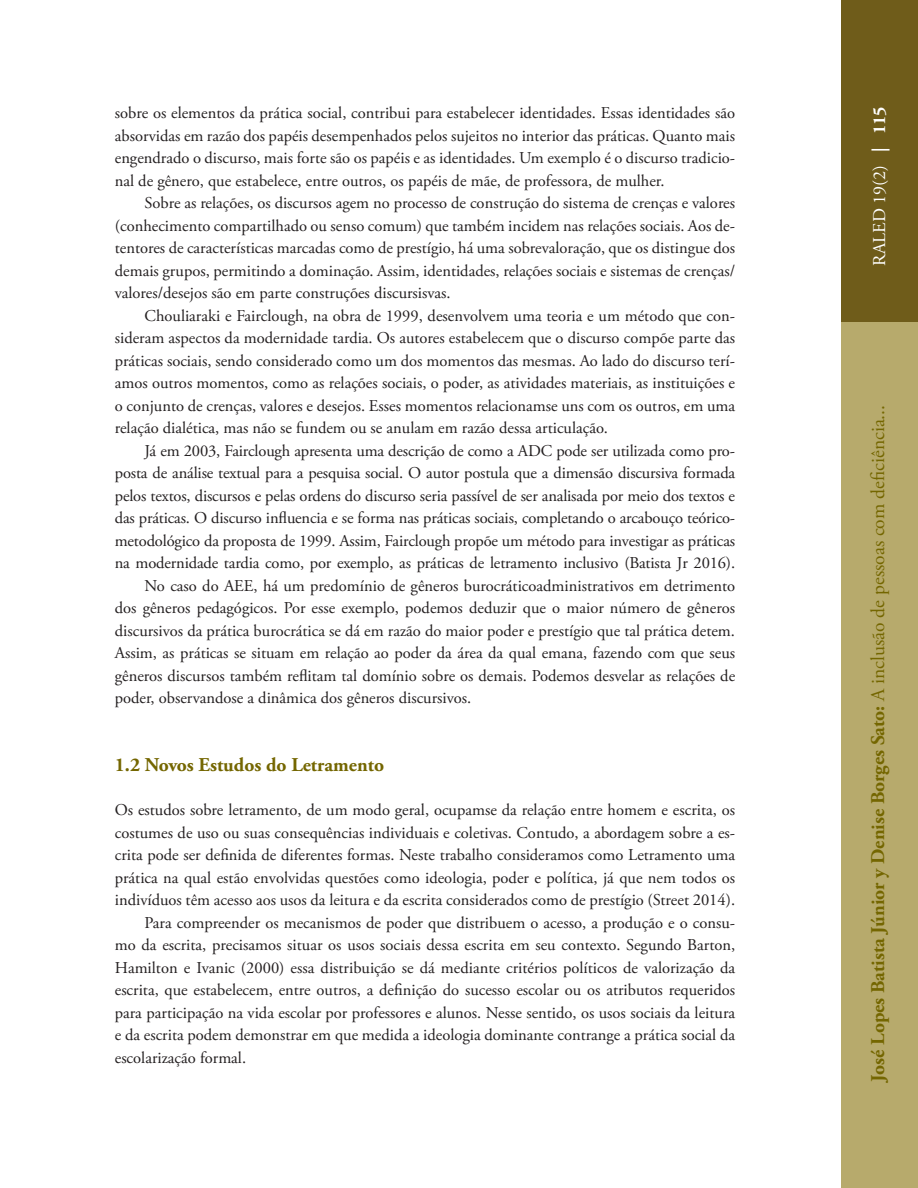
<style>
.page{position:relative;width:918px;height:1188px;background:#fff}
.page>*{position:absolute;margin:0;border:0;box-sizing:border-box;transform-origin:0 0}
.Titulos{font:700 19.5px "Adobe Garamond Pro";color:#746600}
.t1{font:18px "Adobe Garamond Pro";color:#fff}
.Textos{font:16.5px/22.5px "Adobe Garamond Pro";color:#231f20;text-align:justify}
.TextoPrimero{font:16.5px/22.5px "Adobe Garamond Pro";color:#231f20;text-align:justify}
.s1{font-weight:700}
.s2{font-weight:400}
</style>
<div class="page">
<div style="left:841px;top:0;width:77px;height:1188px;background:#b7aa6c"></div>
<div style="left:841px;top:0;width:77px;height:322px;background:#6f5c1a"></div>
<p class="Textos" style="left:115px;top:102px;width:622px">sobre os elementos da prática social, contribui para estabelecer identidades. Essas identidades são absorvidas em razão dos papéis desempenhados pelos sujeitos no interior das práticas. Quanto mais engendrado o discurso, mais forte são os papéis e as identidades. Um exemplo é o discurso tradicio&shy;nal de gênero, que estabelece, entre outros, os papéis de mãe, de professora, de mulher.</p>
<p class="Textos" style="left:115px;top:192px;width:622px;text-indent:30px">Sobre as relações, os discursos agem no processo de construção do sistema de crenças e valores (conhecimento compartilhado ou senso comum) que também incidem nas relações sociais. Aos de&shy;tentores de características marcadas como de prestígio, há uma sobrevaloração, que os distingue dos demais grupos, permitindo a dominação. Assim, identidades, relações sociais e sistemas de crenças/ valores/desejos são em parte construções discursisvas.</p>
<p class="Textos" style="left:115px;top:305px;width:622px;text-indent:30px">Chouliaraki e Fairclough, na obra de 1999, desenvolvem uma teoria e um método que con&shy;sideram aspectos da modernidade tardia. Os autores estabelecem que o discurso compõe parte das práticas sociais, sendo considerado como um dos momentos das mesmas. Ao lado do discurso terí&shy;amos outros momentos, como as relações sociais, o poder, as atividades materiais, as instituições e o conjunto de crenças, valores e desejos. Esses momentos relacionamse uns com os outros, em uma relação dialética, mas não se fundem ou se anulam em razão dessa articulação.</p>
<p class="Textos" style="left:115px;top:440px;width:622px;text-indent:30px">Já em 2003, Fairclough apresenta uma descrição de como a ADC pode ser utilizada como pro&shy;posta de análise textual para a pesquisa social. O autor postula que a dimensão discursiva formada pelos textos, discursos e pelas ordens do discurso seria passível de ser analisada por meio dos textos e das práticas. O discurso influencia e se forma nas práticas sociais, completando o arcabouço teórico&shy;metodológico da proposta de 1999. Assim, Fairclough propõe um método para investigar as práticas na modernidade tardia como, por exemplo, as práticas de letramento inclusivo (Batista Jr 2016).</p>
<p class="Textos" style="left:115px;top:575px;width:622px;text-indent:30px">No caso do AEE, há um predomínio de gêneros burocráticoadministrativos em detrimento dos gêneros pedagógicos. Por esse exemplo, podemos deduzir que o maior número de gêneros discursivos da prática burocrática se dá em razão do maior poder e prestígio que tal prática detem.<br>Assim, as práticas se situam em relação ao poder da área da qual emana, fazendo com que seus gêneros discursos também reflitam tal domínio sobre os demais. Podemos desvelar as relações de poder, observandose a dinâmica dos gêneros discursivos.</p>
<p class="Titulos" style="left:115px;top:754px;width:271px">1.2 Novos Estudos do Letramento</p>
<p class="TextoPrimero" style="left:115px;top:799px;width:622px">Os estudos sobre letramento, de um modo geral, ocupamse da relação entre homem e escrita, os costumes de uso ou suas consequências individuais e coletivas. Contudo, a abordagem sobre a es&shy;crita pode ser definida de diferentes formas. Neste trabalho consideramos como Letramento uma prática na qual estão envolvidas questões como ideologia, poder e política, já que nem todos os indivíduos têm acesso aos usos da leitura e da escrita considerados como de prestígio (Street 2014).</p>
<p class="Textos" style="left:115px;top:912px;width:622px;text-indent:30px">Para compreender os mecanismos de poder que distribuem o acesso, a produção e o consu&shy;mo da escrita, precisamos situar os usos sociais dessa escrita em seu contexto. Segundo Barton, Hamilton e Ivanic (2000) essa distribuição se dá mediante critérios políticos de valorização da escrita, que estabelecem, entre outros, a definição do sucesso escolar ou os atributos requeridos para participação na vida escolar por professores e alunos. Nesse sentido, os usos sociais da leitura e da escrita podem demonstrar em que medida a ideologia dominante contrange a prática social da escolarização formal.</p>
<p class="t1" style="left:869px;top:266px;width:161px;rotate:-90deg">RALED 19(2) <span class="s1">| 115</span></p>
<p class="Titulos" style="left:867px;top:1082px;width:678px;rotate:-90deg">José Lopes Batista Júnior y Denise Borges Sato: <span class="s2">A inclusão de pessoas com deficiência...</span></p>
</div>
